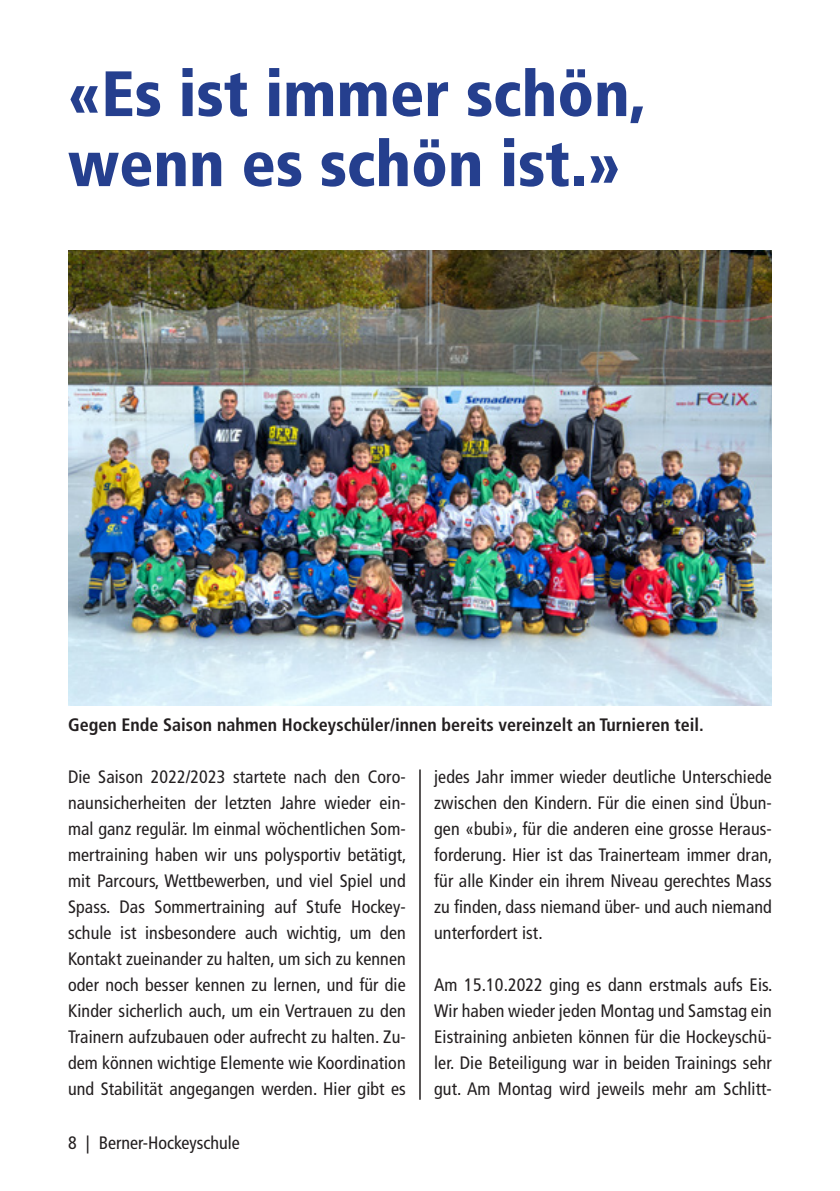
<style>
.page{position:relative;width:840px;height:1191px;background:#fff}
.page>*{position:absolute;margin:0;border:0;box-sizing:border-box;transform-origin:0 0}
.t1{font:900 condensed 64px/70px "Frutiger";color:#253f8e}
.t2{font:condensed 18px/26px "Frutiger";letter-spacing:.005em;color:#231f20;text-align:justify}
.t3{font:700 condensed 18px "Frutiger";color:#231f20}
</style>
<div class="page">
<hr style="left:419px;top:769px;width:1px;height:330px;background:#231f20">
<img style="left:68px;top:251px;width:703px;height:454px">
<p class="t1" style="left:68px;top:59px;width:579px">«Es ist immer schön, wenn es schön ist.»</p>
<p class="t3" style="left:68px;top:714px;width:637px">Gegen Ende Saison nahmen Hockeyschüler/innen bereits vereinzelt an Turnieren teil.</p>
<p class="t2" style="left:68px;top:764px;width:340px">Die Saison 2022/2023 startete nach den Coro&shy;naunsicherheiten der letzten Jahre wieder ein&shy;mal ganz regulär. Im einmal wöchentlichen Som&shy;mertraining haben wir uns polysportiv betätigt, mit Parcours, Wettbewerben, und viel Spiel und Spass. Das Sommertraining auf Stufe Hockey&shy;schule ist insbesondere auch wichtig, um den Kontakt zueinander zu halten, um sich zu kennen oder noch besser kennen zu lernen, und für die Kinder sicherlich auch, um ein Vertrauen zu den Trainern aufzubauen oder aufrecht zu halten. Zu&shy;dem können wichtige Elemente wie Koordination und Stabilität angegangen werden. Hier gibt es</p>
<p class="t2" style="left:434px;top:764px;width:339px">jedes Jahr immer wieder deutliche Unterschiede zwischen den Kindern. Für die einen sind Übun&shy;gen «bubi», für die anderen eine grosse Heraus&shy;forderung. Hier ist das Trainerteam immer dran, für alle Kinder ein ihrem Niveau gerechtes Mass zu finden, dass niemand über- und auch niemand unterfordert ist.</p>
<p class="t2" style="left:434px;top:972px;width:340px">Am 15.10.2022 ging es dann erstmals aufs Eis.<br>Wir haben wieder jeden Montag und Samstag ein Eistraining anbieten können für die Hockeyschü&shy;ler. Die Beteiligung war in beiden Trainings sehr gut. Am Montag wird jeweils mehr am Schlitt-</p>
<p class="t2" style="left:68px;top:1130px;width:173px">8 | Berner-Hockeyschule</p>
</div>
